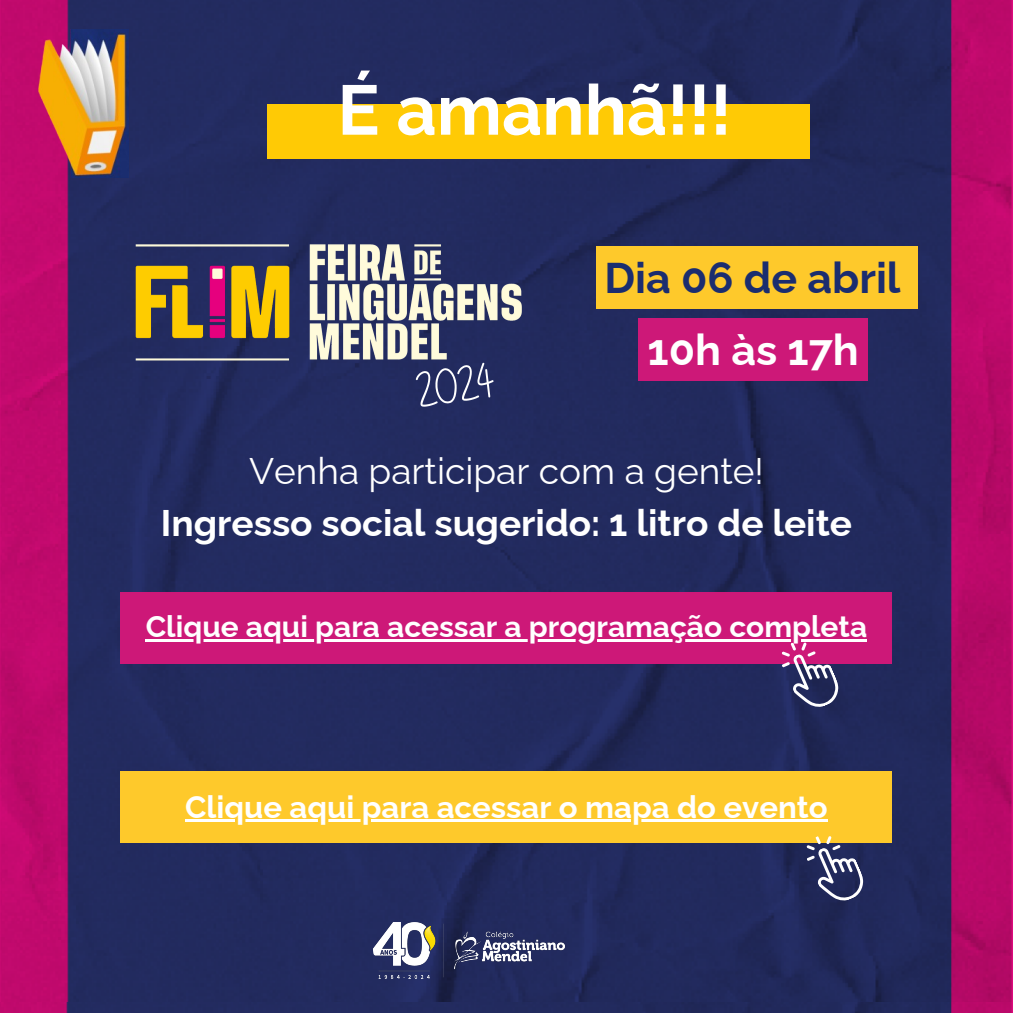
<style>
.page{position:relative;width:1013px;height:1013px;background:#fff}
.page>*{position:absolute;margin:0;border:0;box-sizing:border-box;transform-origin:0 0}
.t1{font:700 70.12px "Raleway";color:#fff}
.t2{font:49.12px "Buffalo";color:#fff}
.t3{font:700 42.88px "Raleway";color:#1b2d6f}
.t4{font:700 42.88px "Raleway";color:#fff}
.t5{font:700 37px/51.5px "Raleway";color:#fff;text-align:center}
.t6{font:700 31.12px "Raleway";color:#fff}
.t7{font:700 29.88px "Raleway";color:#fff}
.s1{font-weight:400}
</style>
<div class="page">
<img style="left:0;top:1001px;width:1012px;height:11px">
<img style="left:0;top:0;width:1012px;height:1001px">
<div style="left:267px;top:104px;width:542px;height:54px;background:#ffca05"></div>
<img style="left:95px;top:217px;width:449px;height:212px">
<img style="left:35px;top:30px;width:94px;height:147px">
<div style="left:121px;top:593px;width:771px;height:71px;background:#cd1878"></div>
<div style="left:596px;top:246px;width:321px;height:63px;background:#fec92b"></div>
<div style="left:638px;top:318px;width:230px;height:63px;background:#cd1878"></div>
<img style="left:362px;top:919px;width:207px;height:62px">
<div style="left:121px;top:772px;width:771px;height:71px;background:#fec92b"></div>
<svg style="left:780px;top:642px;width:64px;height:73px"></svg>
<hr style="left:146px;top:639px;width:721px;height:2px;background:#fff">
<hr style="left:185px;top:819px;width:642px;height:3px;background:#fff">
<svg style="left:805px;top:836px;width:64px;height:72px"></svg>
<p class="t1" style="left:337px;top:69px;width:396px">É amanhã!!!</p>
<h2 class="t2" style="left:412px;top:359px;width:81px;rotate:-8deg">2024</h2>
<h4 class="t3" style="left:604px;top:252px;width:298px">Dia 06 de abril</h4>
<p class="t4" style="left:647px;top:324px;width:213px">10h às 17h</p>
<h3 class="t5" style="left:161px;top:445px;width:692px"><span class="s1">Venha participar com a gente!<br></span>Ingresso social sugerido: 1 litro de leite</h3>
<h3 class="t7" style="left:146px;top:609px;width:722px">Clique aqui para acessar a programação completa</h3>
<p class="t6" style="left:185px;top:788px;width:644px">Clique aqui para acessar o mapa do evento</p>
</div>
